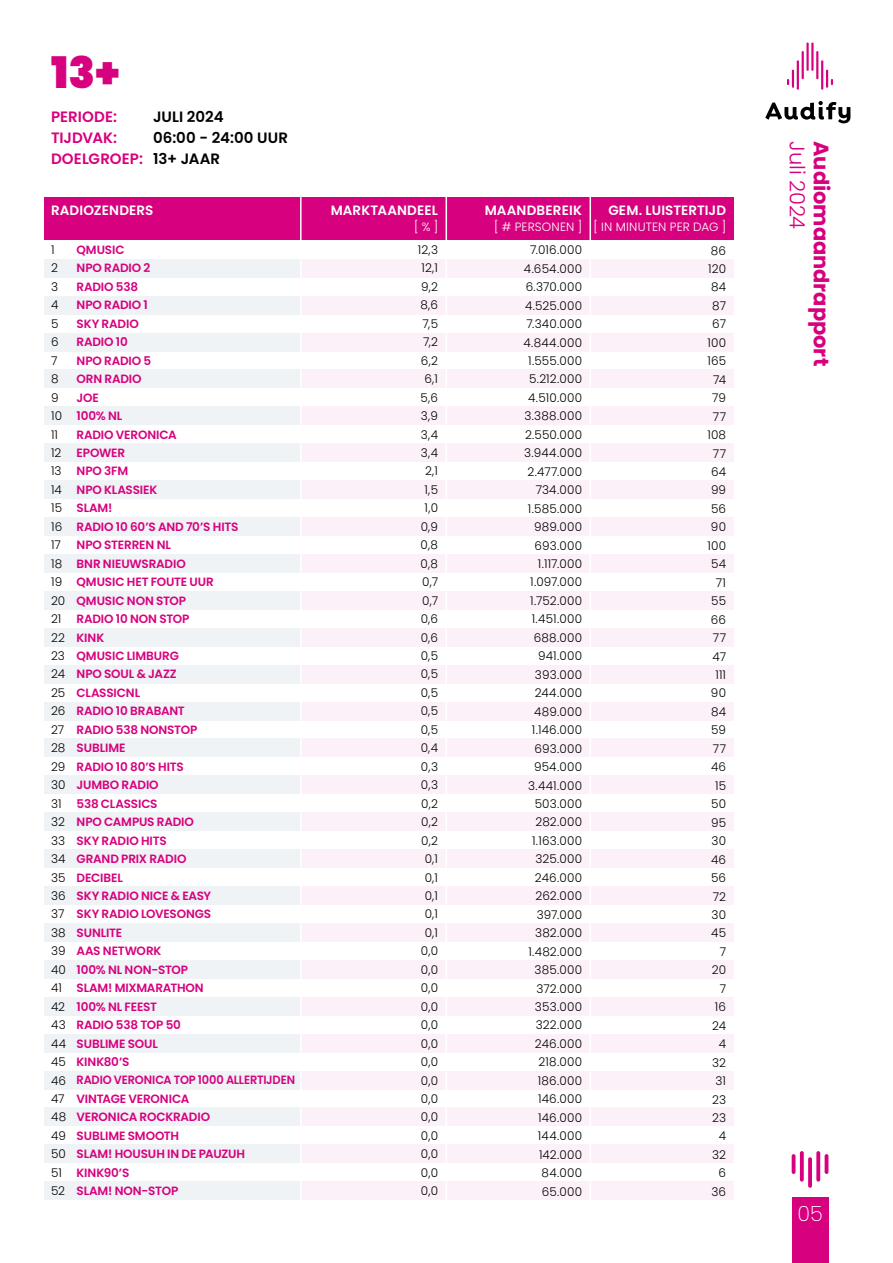
<style>
.page{position:relative;width:893px;height:1263px;background:#fff}
.page>*{position:absolute;margin:0;border:0;box-sizing:border-box;transform-origin:0 0}
.t1{font:900 43.5px "Poppins";color:#d7007e}
.t2{font:700 21px "Poppins";color:#d7007e}
.t3{font:300 21px "Poppins";letter-spacing:-.01em;color:#d7007e}
.t4{font:200 21px "Poppins";color:#fff}
.t5{font:600 15px/21px "Poppins";letter-spacing:.005em;color:#000}
.t6{font:600 15px "Poppins";color:#d7007e}
.t7{font:600 13.5px "Poppins";letter-spacing:.015em;color:#fff}
.t8{font:300 12px/18.5px "Poppins";letter-spacing:.02em;color:#000;text-align:right}
.t9{font:600 12px/18.5px "Poppins";letter-spacing:-.01em;color:#d7007e}
.t10{font:300 12px "Poppins";letter-spacing:.01em;color:#fff}
.s1{color:#d7007e}
</style>
<div class="page">
<div style="left:44px;top:1145px;width:257px;height:18px;background:#eff3f5"></div>
<div style="left:44px;top:1182px;width:257px;height:18px;background:#eff3f5"></div>
<div style="left:300px;top:1145px;width:434px;height:18px;background:#fcf1f8"></div>
<div style="left:300px;top:1182px;width:434px;height:18px;background:#fcf1f8"></div>
<div style="left:44px;top:923px;width:257px;height:18px;background:#eff3f5"></div>
<div style="left:44px;top:960px;width:257px;height:18px;background:#eff3f5"></div>
<div style="left:44px;top:997px;width:257px;height:18px;background:#eff3f5"></div>
<div style="left:44px;top:1034px;width:257px;height:18px;background:#eff3f5"></div>
<div style="left:44px;top:1071px;width:257px;height:18px;background:#eff3f5"></div>
<div style="left:44px;top:1108px;width:257px;height:18px;background:#eff3f5"></div>
<div style="left:300px;top:923px;width:434px;height:18px;background:#fcf1f8"></div>
<div style="left:300px;top:960px;width:434px;height:18px;background:#fcf1f8"></div>
<div style="left:300px;top:997px;width:434px;height:18px;background:#fcf1f8"></div>
<div style="left:300px;top:1034px;width:434px;height:18px;background:#fcf1f8"></div>
<div style="left:300px;top:1071px;width:434px;height:18px;background:#fcf1f8"></div>
<div style="left:300px;top:1108px;width:434px;height:18px;background:#fcf1f8"></div>
<div style="left:44px;top:259px;width:257px;height:18px;background:#eff3f5"></div>
<div style="left:44px;top:296px;width:257px;height:18px;background:#eff3f5"></div>
<div style="left:44px;top:333px;width:257px;height:18px;background:#eff3f5"></div>
<div style="left:44px;top:370px;width:257px;height:18px;background:#eff3f5"></div>
<div style="left:44px;top:407px;width:257px;height:18px;background:#eff3f5"></div>
<div style="left:44px;top:444px;width:257px;height:18px;background:#eff3f5"></div>
<div style="left:44px;top:481px;width:257px;height:18px;background:#eff3f5"></div>
<div style="left:44px;top:517px;width:257px;height:18px;background:#eff3f5"></div>
<div style="left:44px;top:554px;width:257px;height:18px;background:#eff3f5"></div>
<div style="left:44px;top:591px;width:257px;height:18px;background:#eff3f5"></div>
<div style="left:44px;top:628px;width:257px;height:18px;background:#eff3f5"></div>
<div style="left:44px;top:665px;width:257px;height:18px;background:#eff3f5"></div>
<div style="left:44px;top:702px;width:257px;height:18px;background:#eff3f5"></div>
<div style="left:44px;top:739px;width:257px;height:18px;background:#eff3f5"></div>
<div style="left:44px;top:776px;width:257px;height:18px;background:#eff3f5"></div>
<div style="left:44px;top:813px;width:257px;height:18px;background:#eff3f5"></div>
<div style="left:44px;top:850px;width:257px;height:18px;background:#eff3f5"></div>
<div style="left:44px;top:886px;width:257px;height:18px;background:#eff3f5"></div>
<div style="left:300px;top:259px;width:434px;height:18px;background:#fcf1f8"></div>
<div style="left:300px;top:296px;width:434px;height:18px;background:#fcf1f8"></div>
<div style="left:300px;top:333px;width:434px;height:18px;background:#fcf1f8"></div>
<div style="left:300px;top:370px;width:434px;height:18px;background:#fcf1f8"></div>
<div style="left:300px;top:407px;width:434px;height:18px;background:#fcf1f8"></div>
<div style="left:300px;top:444px;width:434px;height:18px;background:#fcf1f8"></div>
<div style="left:300px;top:481px;width:434px;height:18px;background:#fcf1f8"></div>
<div style="left:300px;top:517px;width:434px;height:18px;background:#fcf1f8"></div>
<div style="left:300px;top:554px;width:434px;height:18px;background:#fcf1f8"></div>
<div style="left:300px;top:591px;width:434px;height:18px;background:#fcf1f8"></div>
<div style="left:300px;top:628px;width:434px;height:18px;background:#fcf1f8"></div>
<div style="left:300px;top:665px;width:434px;height:18px;background:#fcf1f8"></div>
<div style="left:300px;top:702px;width:434px;height:18px;background:#fcf1f8"></div>
<div style="left:300px;top:739px;width:434px;height:18px;background:#fcf1f8"></div>
<div style="left:300px;top:776px;width:434px;height:18px;background:#fcf1f8"></div>
<div style="left:300px;top:813px;width:434px;height:18px;background:#fcf1f8"></div>
<div style="left:300px;top:850px;width:434px;height:18px;background:#fcf1f8"></div>
<div style="left:300px;top:886px;width:434px;height:18px;background:#fcf1f8"></div>
<div style="left:44px;top:197px;width:690px;height:42px;background:#d7007e"></div>
<svg style="left:765px;top:101px;width:85px;height:22px"></svg>
<svg style="left:787px;top:70px;width:7px;height:18px"></svg>
<hr style="left:797px;top:60px;width:2px;height:30px;background:#d7007e">
<hr style="left:802px;top:51px;width:2px;height:28px;background:#d7007e">
<hr style="left:806px;top:43px;width:3px;height:28px;background:#d7007e">
<hr style="left:821px;top:60px;width:2px;height:30px;background:#d7007e">
<svg style="left:826px;top:70px;width:7px;height:18px"></svg>
<hr style="left:816px;top:51px;width:2px;height:28px;background:#d7007e">
<hr style="left:811px;top:43px;width:2px;height:28px;background:#d7007e">
<hr style="left:446px;top:191px;width:1px;height:1013px;background:#fff">
<hr style="left:300px;top:191px;width:2px;height:1013px;background:#fff">
<hr style="left:589px;top:191px;width:2px;height:1013px;background:#fff">
<div style="left:792px;top:1197px;width:36px;height:66px;background:#d7007e"></div>
<hr style="left:792px;top:1154px;width:3px;height:20px;background:#d7007e;border-radius:2px">
<hr style="left:825px;top:1154px;width:3px;height:20px;background:#d7007e;border-radius:2px">
<svg style="left:800px;top:1151px;width:4px;height:30px"></svg>
<svg style="left:808px;top:1157px;width:4px;height:31px"></svg>
<svg style="left:816px;top:1151px;width:4px;height:30px"></svg>
<h1 class="t1" style="left:51px;top:48px;width:70px">13+</h1>
<p class="t6" style="left:51px;top:108px;width:68px">PERIODE:</p>
<p class="t5" style="left:153px;top:106px;width:72px">JULI 2024</p>
<p class="t6" style="left:51px;top:129px;width:67px">TIJDVAK:</p>
<p class="t5" style="left:51px;top:127px;width:239px;text-indent:102px">06:00 - 24:00 UUR<br><span class="s1">DOELGROEP:</span> 13+ JAAR</p>
<p class="t7" style="left:51px;top:202px;width:104px">RADIOZENDERS</p>
<p class="t7" style="left:331px;top:202px;width:109px">MARKTAANDEEL</p>
<p class="t10" style="left:414px;top:220px;width:26px">[ % ]</p>
<p class="t7" style="left:485px;top:202px;width:99px">MAANDBEREIK</p>
<p class="t10" style="left:494px;top:220px;width:90px">[ # PERSONEN ]</p>
<p class="t7" style="left:608px;top:202px;width:119px">GEM. LUISTERTIJD</p>
<p class="t10" style="left:593px;top:220px;width:134px">[ IN MINUTEN PER DAG ]</p>
<p class="t8" style="left:51px;top:241px;width:17px;text-align:left">1<br>2<br>3<br>4<br>5<br>6<br>7<br>8<br>9<br>10<br>11<br>12<br>13<br>14<br>15<br>16<br>17<br>18<br>19<br>20<br>21<br>22<br>23<br>24<br>25<br>26<br>27<br>28<br>29<br>30<br>31<br>32<br>33<br>34<br>35<br>36<br>37<br>38<br>39<br>40<br>41<br>42<br>43<br>44<br>45<br>46<br>47<br>48<br>49<br>50<br>51<br>52</p>
<p class="t9" style="left:77px;top:241px;width:220px">QMUSIC<br>NPO RADIO 2<br>RADIO 538<br>NPO RADIO 1<br>SKY RADIO<br>RADIO 10<br>NPO RADIO 5<br>ORN RADIO<br>JOE<br>100% NL<br>RADIO VERONICA<br>EPOWER<br>NPO 3FM<br>NPO KLASSIEK<br>SLAM!<br>RADIO 10 60’S AND 70’S HITS<br>NPO STERREN NL<br>BNR NIEUWSRADIO<br>QMUSIC HET FOUTE UUR<br>QMUSIC NON STOP<br>RADIO 10 NON STOP<br>KINK<br>QMUSIC LIMBURG<br>NPO SOUL &amp; JAZZ<br>CLASSICNL<br>RADIO 10 BRABANT<br>RADIO 538 NONSTOP<br>SUBLIME<br>RADIO 10 80’S HITS<br>JUMBO RADIO<br>538 CLASSICS<br>NPO CAMPUS RADIO<br>SKY RADIO HITS<br>GRAND PRIX RADIO<br>DECIBEL<br>SKY RADIO NICE &amp; EASY<br>SKY RADIO LOVESONGS<br>SUNLITE<br>AAS NETWORK<br>100% NL NON-STOP<br>SLAM! MIXMARATHON<br>100% NL FEEST<br>RADIO 538 TOP 50<br>SUBLIME SOUL<br>KINK80’S<br>RADIO VERONICA TOP 1000 ALLERTIJDEN<br>VINTAGE VERONICA<br>VERONICA ROCKRADIO<br>SUBLIME SMOOTH<br>SLAM! HOUSUH IN DE PAUZUH<br>KINK90’S<br>SLAM! NON-STOP</p>
<p class="t8" style="left:418px;top:241px;width:22px">12,3<br>12,1<br>9,2<br>8,6<br>7,5<br>7,2<br>6,2<br>6,1<br>5,6<br>3,9<br>3,4<br>3,4<br>2,1<br>1,5<br>1,0<br>0,9<br>0,8<br>0,8<br>0,7<br>0,7<br>0,6<br>0,6<br>0,5<br>0,5<br>0,5<br>0,5<br>0,5<br>0,4<br>0,3<br>0,3<br>0,2<br>0,2<br>0,2<br>0,1<br>0,1<br>0,1<br>0,1<br>0,1<br>0,0<br>0,0<br>0,0<br>0,0<br>0,0<br>0,0<br>0,0<br>0,0<br>0,0<br>0,0<br>0,0<br>0,0<br>0,0<br>0,0</p>
<p class="t8" style="left:523px;top:241px;width:60px">7.016.000<br>4.654.000<br>6.370.000<br>4.525.000<br>7.340.000<br>4.844.000<br>1.555.000<br>5.212.000<br>4.510.000<br>3.388.000<br>2.550.000<br>3.944.000<br>2.477.000<br>734.000<br>1.585.000<br>989.000<br>693.000<br>1.117.000<br>1.097.000<br>1.752.000<br>1.451.000<br>688.000<br>941.000<br>393.000<br>244.000<br>489.000<br>1.146.000<br>693.000<br>954.000<br>3.441.000<br>503.000<br>282.000<br>1.163.000<br>325.000<br>246.000<br>262.000<br>397.000<br>382.000<br>1.482.000<br>385.000<br>372.000<br>353.000<br>322.000<br>246.000<br>218.000<br>186.000<br>146.000<br>146.000<br>144.000<br>142.000<br>84.000<br>65.000</p>
<p class="t8" style="left:707px;top:241px;width:20px">86<br>120<br>84<br>87<br>67<br>100<br>165<br>74<br>79<br>77<br>108<br>77<br>64<br>99<br>56<br>90<br>100<br>54<br>71<br>55<br>66<br>77<br>47<br>111<br>90<br>84<br>59<br>77<br>46<br>15<br>50<br>95<br>30<br>46<br>56<br>72<br>30<br>45<br>7<br>20<br>7<br>16<br>24<br>4<br>32<br>31<br>23<br>23<br>4<br>32<br>6<br>36</p>
<h2 class="t3" style="left:809px;top:141px;width:89px;rotate:90deg">Juli 2024</h2>
<h2 class="t2" style="left:833px;top:141px;width:226px;rotate:90deg">Audiomaandrapport</h2>
<h2 class="t4" style="left:797px;top:1201px;width:27px">05</h2>
</div>
